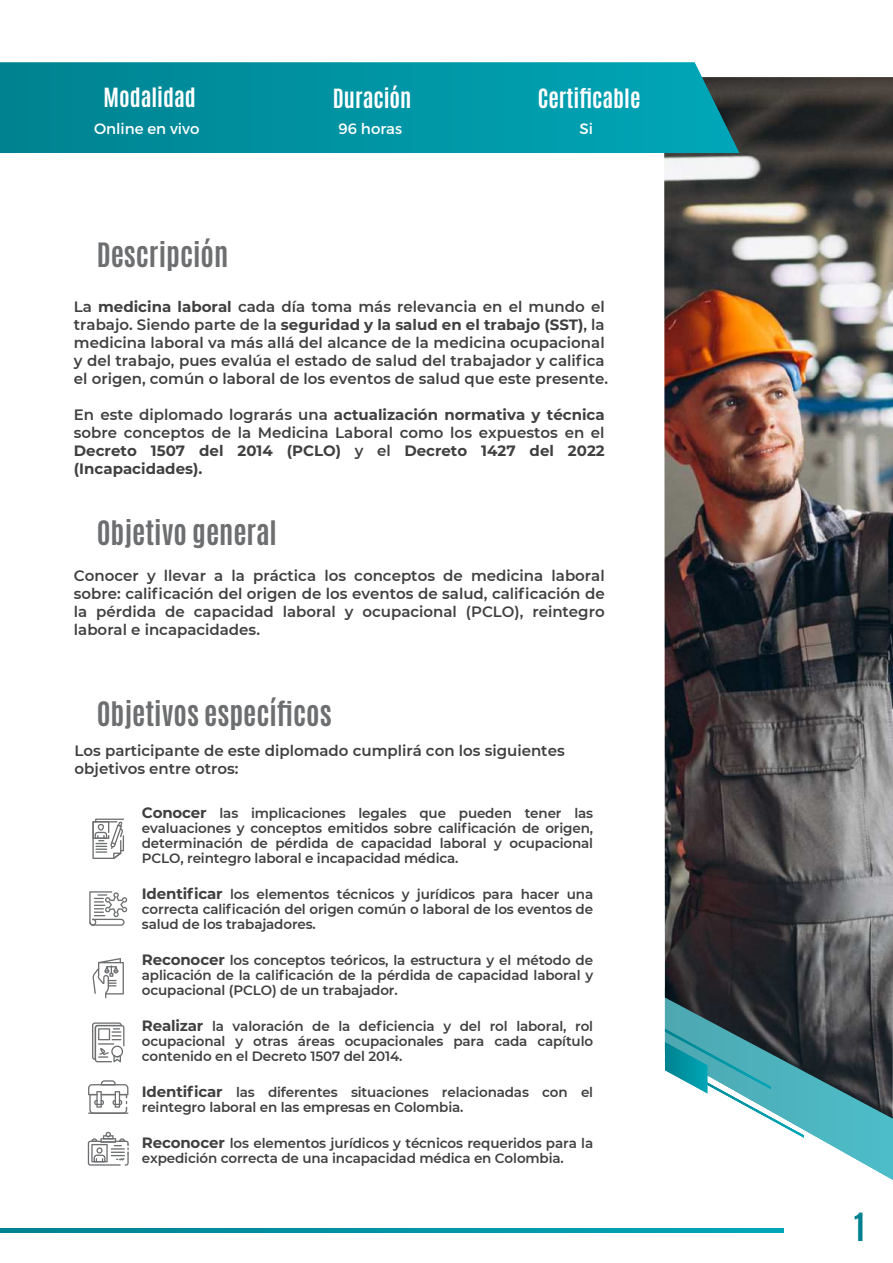
<style>
.page{position:relative;width:893px;height:1263px;background:#fff}
.page>*{position:absolute;margin:0;border:0;box-sizing:border-box;transform-origin:0 0}
.t1{font:700 33px "Antonio";color:#008290}
.t2{font:700 28.5px "Antonio";color:#6d6e70}
.t3{font:700 22.5px "Antonio";color:#fff}
.t4{font:600 15px/18px "Montserrat";color:#404041}
.t5{font:700 15px/18px "Montserrat";color:#404041;text-align:justify}
.t6{font:15px "Montserrat";color:#fff}
.t7{font:600 13.5px/15px "Montserrat";letter-spacing:-.01em;color:#404041;text-align:justify}
.s1{font-weight:700}
.s2{font-weight:600}
.s3{font-weight:700;font-size:15px}
</style>
<div class="page">
<svg style="left:768px;top:1118px;width:125px;height:62px"></svg>
<img style="left:664px;top:77px;width:229px;height:1041px">
<svg style="left:0;top:1228px;width:784px;height:4px;background:#0094a3"></svg>
<svg style="left:0;top:62px;width:740px;height:91px;background:#0493a1"></svg>
<svg style="left:89px;top:891px;width:39px;height:35px"></svg>
<svg style="left:92px;top:1022px;width:32px;height:40px"></svg>
<svg style="left:92px;top:818px;width:32px;height:41px"></svg>
<svg style="left:92px;top:958px;width:32px;height:40px"></svg>
<svg style="left:88px;top:1080px;width:40px;height:32px"></svg>
<hr style="left:88px;top:1112px;width:40px;height:2px;background:#6d6e70">
<svg style="left:88px;top:1132px;width:41px;height:33px"></svg>
<h3 class="t3" style="left:103px;top:84px;width:94px">Modalidad</h3>
<p class="t6" style="left:94px;top:120px;width:107px">Online en vivo</p>
<h3 class="t3" style="left:333px;top:85px;width:80px">DuraciÛn</h3>
<p class="t6" style="left:339px;top:120px;width:65px">96 horas</p>
<h3 class="t3" style="left:538px;top:82px;width:104px">Certi昀椀cable</h3>
<p class="t6" style="left:580px;top:120px;width:15px">Si</p>
<h2 class="t2" style="left:97px;top:238px;width:133px">DescripciÛn</h2>
<p class="t4" style="left:74px;top:298px;width:536px">La <span class="s1">medicina laboral</span> cada dÌa toma m·s relevancia en el mundo el trabajo. Siendo parte de la <span class="s1">seguridad y la salud en el trabajo (SST)</span>, la medicina laboral va m·s all· del alcance de la medicina ocupacional y del trabajo, pues evalúa el estado de salud del trabajador y califica el origen, com˙n o laboral de los eventos de salud que este presente.</p>
<p class="t5" style="left:74px;top:406px;width:532px"><span class="s2">En este diplomado lograr·s una</span> actualización normativa y técnica <span class="s2">sobre conceptos de la Medicina Laboral como los expuestos en el </span>Decreto 1507 del 2014 (PCLO) <span class="s2">y el</span> Decreto 1427 del 2022 (Incapacidades).</p>
<h2 class="t2" style="left:97px;top:517px;width:182px">Objetivo general</h2>
<p class="t4" style="left:74px;top:567px;width:532px;text-align:justify">Conocer y llevar a la pr·ctica los conceptos de medicina laboral sobre: calificación del origen de los eventos de salud, calificación de la pÈrdida de capacidad laboral y ocupacional (PCLO), reintegro laboral e incapacidades.</p>
<h2 class="t2" style="left:97px;top:693px;width:237px">Objetivos especí昀椀cos</h2>
<p class="t4" style="left:75px;top:743px;width:492px">Los participante de este diplomado cumplir· con los siguientes objetivos entre otros:</p>
<p class="t7" style="left:142px;top:807px;width:453px"><span class="s3">Conocer</span> las implicaciones legales que pueden tener las evaluaciones y conceptos emitidos sobre calificación de origen, determinación de pérdida de capacidad laboral y ocupacional PCLO, reintegro laboral e incapacidad mÈdica.</p>
<p class="t7" style="left:142px;top:888px;width:453px"><span class="s3">Identificar</span> los elementos tÈcnicos y jurÌdicos para hacer una correcta calificación del origen común o laboral de los eventos de salud de los trabajadores.</p>
<p class="t7" style="left:142px;top:952px;width:453px"><span class="s3">Reconocer</span> los conceptos teóricos, la estructura y el método de aplicación de la calificación de la pérdida de capacidad laboral y ocupacional (PCLO) de un trabajador.</p>
<p class="t7" style="left:142px;top:1018px;width:453px"><span class="s3">Realizar</span> la valoración de la deficiencia y del rol laboral, rol ocupacional y otras ·reas ocupacionales para cada capÌtulo contenido en el Decreto 1507 del 2014.</p>
<p class="t7" style="left:142px;top:1086px;width:453px"><span class="s3">Identificar</span> las diferentes situaciones relacionadas con el reintegro laboral en las empresas en Colombia.</p>
<p class="t7" style="left:142px;top:1137px;width:453px"><span class="s3">Reconocer</span> los elementos jurÌdicos y tÈcnicos requeridos para la expedición correcta de una incapacidad médica en Colombia.</p>
<h1 class="t1" style="left:854px;top:1208px;width:12px">1</h1>
</div>
